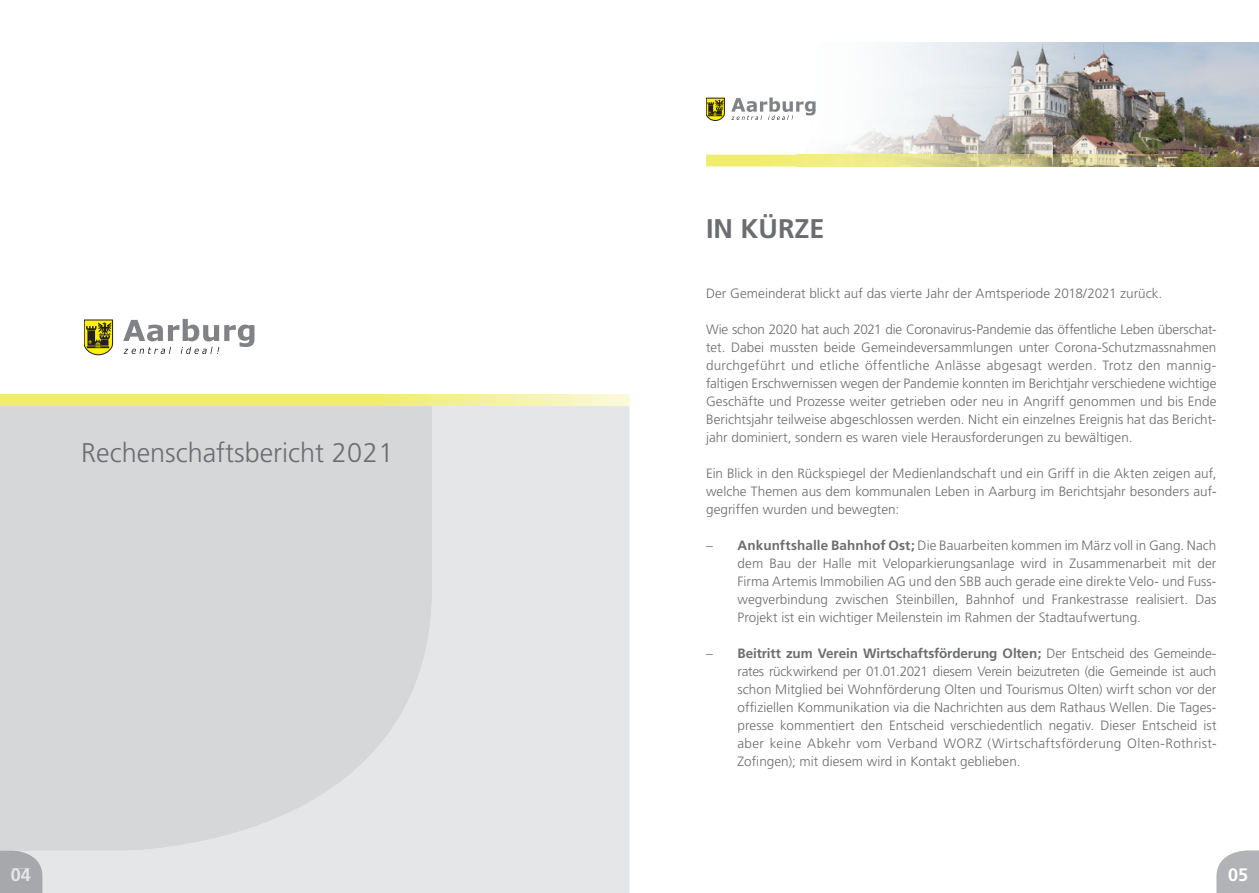
<style>
.page{position:relative;width:1259px;height:893px;background:#fff}
.page>*{position:absolute;margin:0;border:0;box-sizing:border-box;transform-origin:0 0}
.t1{font:300 27px "Frutiger";color:#6c6d70}
.t2{font:700 27px "Frutiger";color:#6c6d70}
.t3{font:700 18px "Frutiger";color:#fff}
.t4{font:300 13.5px/18px "Frutiger";letter-spacing:.005em;color:#6c6d70;text-align:justify}
.s1{font-weight:700}
</style>
<div class="page">
<svg style="left:1216px;top:850px;width:43px;height:43px;background:#babbbe"></svg>
<img style="left:796px;top:43px;width:463px;height:112px">
<svg style="left:731px;top:97px;width:84px;height:23px"></svg>
<svg style="left:706px;top:98px;width:18px;height:23px"></svg>
<svg style="left:706px;top:155px;width:553px;height:11px;background:#c8c278"></svg>
<div style="left:43px;top:406px;width:586px;height:487px;background:#e5e6e8"></div>
<div style="left:0;top:406px;width:432px;height:445px;background:#d6d7d9"></div>
<svg style="left:0;top:850px;width:43px;height:43px;background:#aeafb2"></svg>
<svg style="left:123px;top:319px;width:131px;height:35px"></svg>
<svg style="left:84px;top:320px;width:29px;height:35px"></svg>
<svg style="left:0;top:394px;width:629px;height:12px;background:#f1ef84"></svg>
<h1 class="t1" style="left:81px;top:438px;width:314px">Rechenschaftsbericht 2021</h1>
<h1 class="t2" style="left:706px;top:212px;width:120px">IN KÜRZE</h1>
<p class="t4" style="left:706px;top:285px;width:458px">Der Gemeinderat blickt auf das vierte Jahr der Amtsperiode 2018/2021 zurück.</p>
<p class="t4" style="left:706px;top:321px;width:512px">Wie schon 2020 hat auch 2021 die Coronavirus-Pandemie das öffentliche Leben überschat&shy;tet. Dabei mussten beide Gemeindeversammlungen unter Corona-Schutzmassnahmen durchgeführt und etliche öffentliche Anlässe abgesagt werden. Trotz den mannig&shy;faltigen Erschwernissen wegen der Pandemie konnten im Berichtjahr verschiedene wichtige Geschäfte und Prozesse weiter getrieben oder neu in Angriff genommen und bis Ende Berichtsjahr teilweise abgeschlossen werden. Nicht ein einzelnes Ereignis hat das Bericht&shy;jahr dominiert, sondern es waren viele Herausforderungen zu bewältigen.</p>
<p class="t4" style="left:706px;top:465px;width:512px">Ein Blick in den Rückspiegel der Medienlandschaft und ein Griff in die Akten zeigen auf, welche Themen aus dem kommunalen Leben in Aarburg im Berichtsjahr besonders auf&shy;gegriffen wurden und bewegten:</p>
<p class="t4" style="left:737px;top:537px;width:480px;text-indent:-31px">– <span class="s1">Ankunftshalle Bahnhof Ost;</span> Die Bauarbeiten kommen im März voll in Gang. Nach dem Bau der Halle mit Veloparkierungsanlage wird in Zusammenarbeit mit der Firma Artemis Immobilien AG und den SBB auch gerade eine direkte Velo- und Fuss&shy;wegverbindung zwischen Steinbillen, Bahnhof und Frankestrasse realisiert. Das Projekt ist ein wichtiger Meilenstein im Rahmen der Stadtaufwertung.</p>
<p class="t4" style="left:737px;top:645px;width:480px;text-indent:-31px">– <span class="s1">Beitritt zum Verein Wirtschaftsförderung Olten;</span> Der Entscheid des Gemeinde&shy;rates rückwirkend per 01.01.2021 diesem Verein beizutreten (die Gemeinde ist auch schon Mitglied bei Wohnförderung Olten und Tourismus Olten) wirft schon vor der offiziellen Kommunikation via die Nachrichten aus dem Rathaus Wellen. Die Tages&shy;presse kommentiert den Entscheid verschiedentlich negativ. Dieser Entscheid ist aber keine Abkehr vom Verband WORZ (Wirtschaftsförderung Olten-Rothrist-Zofingen); mit diesem wird in Kontakt geblieben.</p>
<h2 class="t3" style="left:11px;top:865px;width:22px">04</h2>
<h2 class="t3" style="left:1228px;top:865px;width:22px">05</h2>
</div>
